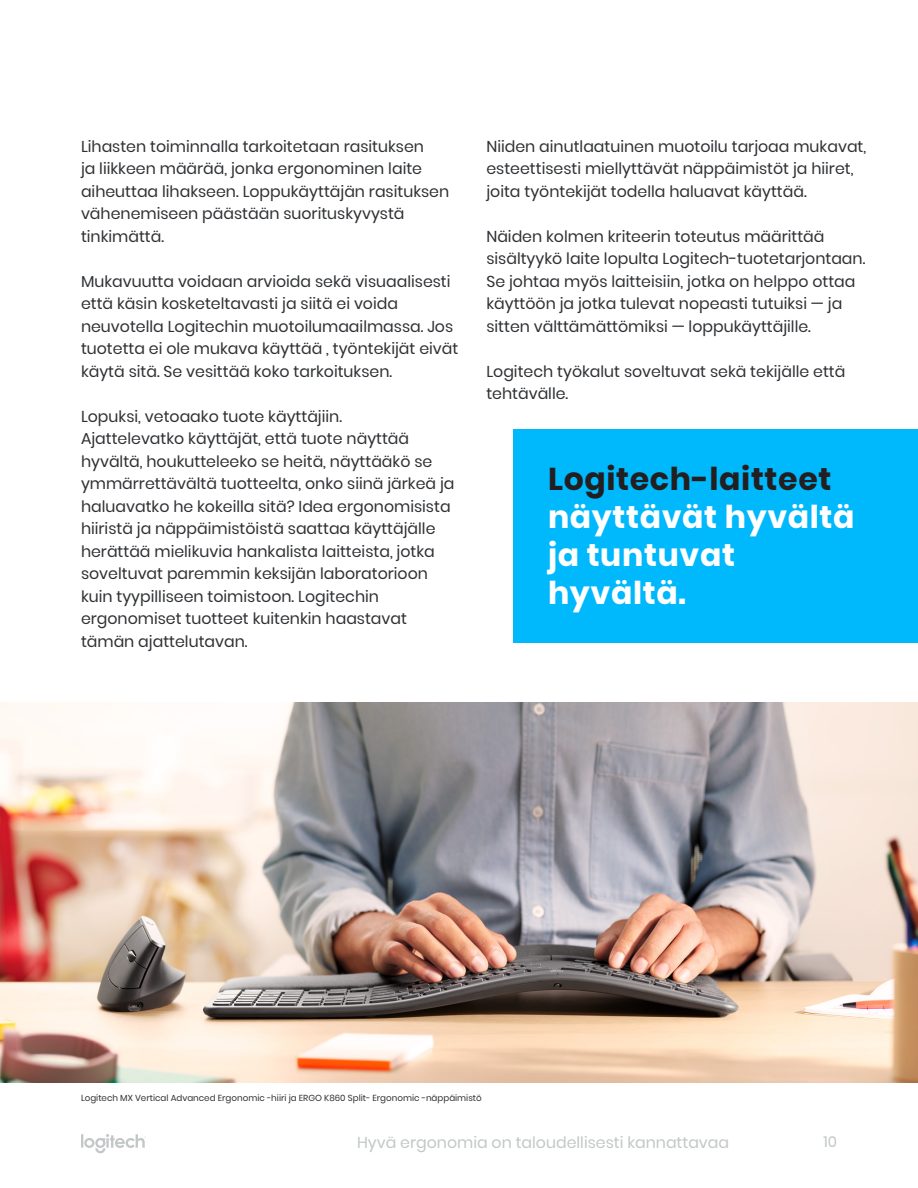
<style>
.page{position:relative;width:918px;height:1188px;background:#fff}
.page>*{position:absolute;margin:0;border:0;box-sizing:border-box;transform-origin:0 0}
.t1{font:700 31.5px/37.8px "Poppins";letter-spacing:.02em;color:#231f20}
.t2{font:700 31.5px/37.8px "Poppins";letter-spacing:.02em;color:#fff}
.t3{font:15.75px/22.5px "Poppins";color:#2e3033}
.t4{font:15.75px "Poppins";color:#c2c7c7}
.t5{font:15px "Poppins";color:#c2c7c7}
.t6{font:8.7px "Poppins";color:#2e3033}
.s1{color:#fff}
</style>
<div class="page">
<svg style="left:81px;top:1134px;width:65px;height:19px"></svg>
<div style="left:513px;top:429px;width:405px;height:214px;background:#00b8fc"></div>
<img style="left:0;top:702px;width:918px;height:380px">
<p class="t3" style="left:81px;top:135px;width:370px">Lihasten toiminnalla tarkoitetaan rasituksen<br>ja liikkeen määrää, jonka ergonominen laite aiheuttaa lihakseen. Loppukäyttäjän rasituksen vähenemiseen päästään suorituskyvystä tinkimättä.</p>
<p class="t3" style="left:81px;top:270px;width:379px">Mukavuutta voidaan arvioida sekä visuaalisesti että käsin kosketeltavasti ja siitä ei voida neuvotella Logitechin muotoilumaailmassa. Jos tuotetta ei ole mukava käyttää , työntekijät eivät käytä sitä. Se vesittää koko tarkoituksen.</p>
<p class="t3" style="left:81px;top:405px;width:375px">Lopuksi, vetoaako tuote käyttäjiin.<br>Ajattelevatko käyttäjät, että tuote näyttää hyvältä, houkutteleeko se heitä, näyttääkö se ymmärrettävältä tuotteelta, onko siinä järkeä ja haluavatko he kokeilla sitä? Idea ergonomisista hiiristä ja näppäimistöistä saattaa käyttäjälle herättää mielikuvia hankalista laitteista, jotka soveltuvat paremmin keksijän laboratorioon kuin tyypilliseen toimistoon. Logitechin ergonomiset tuotteet kuitenkin haastavat tämän ajattelutavan.</p>
<p class="t3" style="left:486px;top:135px;width:381px">Niiden ainutlaatuinen muotoilu tarjoaa mukavat, esteettisesti miellyttävät näppäimistöt ja hiiret, joita työntekijät todella haluavat käyttää.</p>
<p class="t3" style="left:486px;top:225px;width:380px">Näiden kolmen kriteerin toteutus määrittää sisältyykö laite lopulta Logitech-tuotetarjontaan.<br>Se johtaa myös laitteisiin, jotka on helppo ottaa käyttöön ja jotka tulevat nopeasti tutuiksi — ja sitten välttämättömiksi — loppukäyttäjille.</p>
<p class="t3" style="left:486px;top:360px;width:360px">Logitech työkalut soveltuvat sekä tekijälle että tehtävälle.</p>
<p class="t1" style="left:548px;top:460px;width:308px">Logitech-laitteet <span class="s1">näyttävät hyvältä</span></p>
<p class="t2" style="left:548px;top:536px;width:188px">ja tuntuvat hyvältä.</p>
<p class="t6" style="left:81px;top:1093px;width:402px">Logitech MX Vertical Advanced Ergonomic -hiiri ja ERGO K860 Split- Ergonomic -näppäimistö</p>
<p class="t4" style="left:357px;top:1134px;width:374px">Hyvä ergonomia on taloudellisesti kannattavaa</p>
<p class="t5" style="left:823px;top:1134px;width:15px">10</p>
</div>
